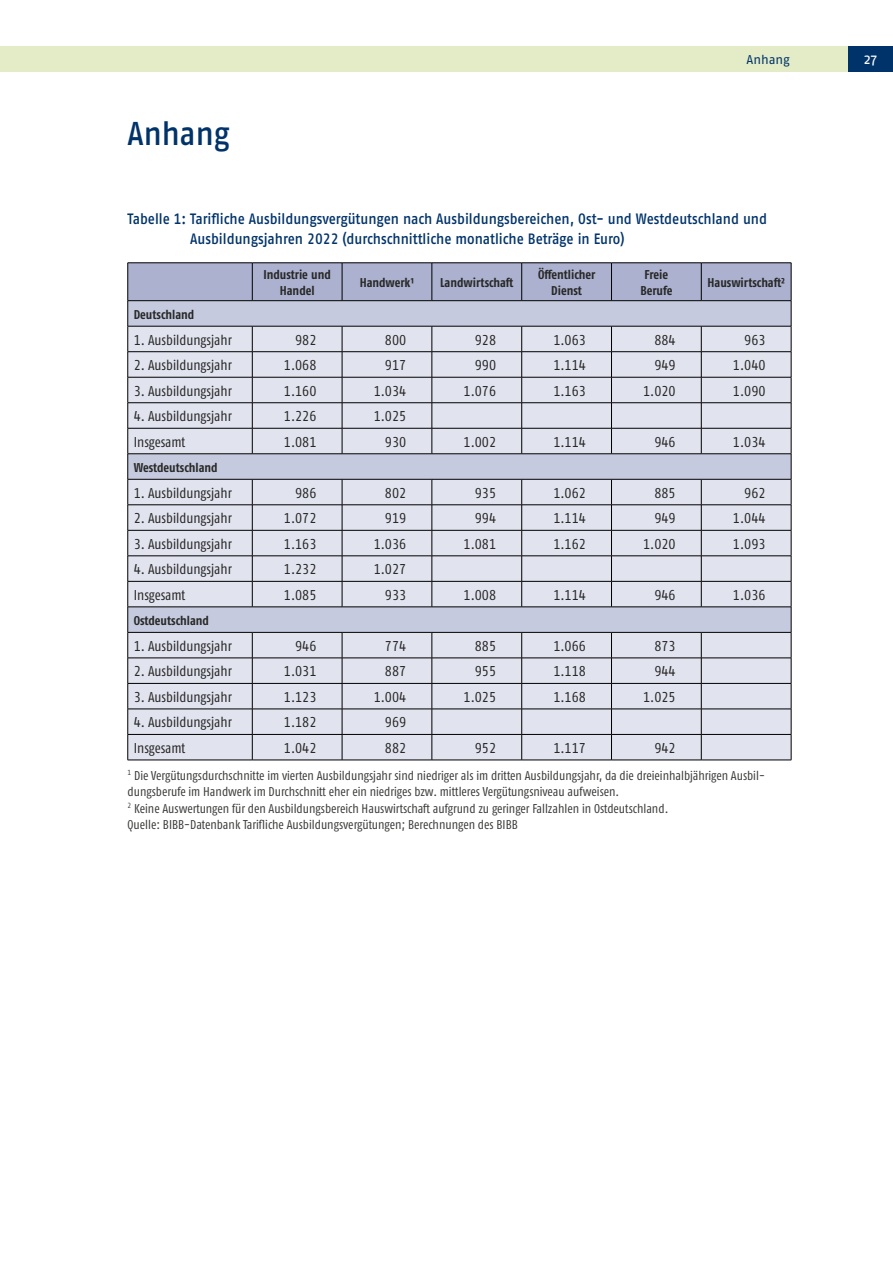
<style>
.page{position:relative;width:893px;height:1263px;background:#fff}
.page>*{position:absolute;margin:0;border:0;box-sizing:border-box;transform-origin:0 0}
.Heads_Head_1{font:500 33px "Fago Pro";color:#00336a;scale:.9 1}
.t1{font:500 15px/19.5px "Fago Pro";color:#00336a;scale:.9 1}
.t2{font:15px "Fago Pro";color:#fff}
.tables_Standard_Tabelle_p{font:condensed 14.25px "Fago Pro";color:#282827}
.Heads_source_table{font:condensed 12.75px/16.5px "Fago Pro";color:#3c3c3b}
.tables_Standard_bold_mittig_Tabelle_p{font:700 condensed 12.75px/15.8px "Fago Pro";color:#282827;text-align:center}
.tables_Standard_bold_links_Tabelle_p{font:700 condensed 12.75px "Fago Pro";color:#282827}
.t3{font:12.75px "Fago Pro";color:#00336a}
</style>
<div class="page">
<div style="left:0;top:46px;width:848px;height:26px;background:#e3ecc6"></div>
<div style="left:848px;top:46px;width:45px;height:26px;background:#00336a"></div>
<svg style="left:127px;top:263px;width:665px;height:497px;background:#ced0de"></svg>
<hr style="left:128px;top:760px;width:124px;height:1px;background:#000">
<hr style="left:252px;top:760px;width:90px;height:1px;background:#000">
<hr style="left:342px;top:760px;width:90px;height:1px;background:#000">
<hr style="left:432px;top:760px;width:90px;height:1px;background:#000">
<hr style="left:522px;top:760px;width:89px;height:1px;background:#000">
<hr style="left:611px;top:760px;width:90px;height:1px;background:#000">
<hr style="left:701px;top:760px;width:90px;height:1px;background:#000">
<h1 class="Heads_Head_1" style="left:128px;top:114px;width:115px">Anhang</h1>
<p class="t3" style="left:746px;top:52px;width:45px">Anhang</p>
<p class="t2" style="left:864px;top:50px;width:14px">27</p>
<p class="t1" style="left:190px;top:209px;width:643px;text-indent:-63px">Tabelle 1: Tarifliche Ausbildungsvergütungen nach Ausbildungsbereichen, Ost- und Westdeutschland und<br>Ausbildungsjahren 2022 (durchschnittliche monatliche Beträge in Euro)</p>
<p class="tables_Standard_bold_mittig_Tabelle_p" style="left:263px;top:267px;width:69px">Industrie und<br>Handel</p>
<p class="tables_Standard_bold_mittig_Tabelle_p" style="left:360px;top:274px;width:56px">Handwerk1</p>
<p class="tables_Standard_bold_mittig_Tabelle_p" style="left:440px;top:274px;width:75px">Landwirtschaft</p>
<p class="tables_Standard_bold_mittig_Tabelle_p" style="left:538px;top:267px;width:59px">Öffentlicher<br>Dienst</p>
<p class="tables_Standard_bold_mittig_Tabelle_p" style="left:640px;top:267px;width:34px">Freie<br>Berufe</p>
<p class="tables_Standard_bold_mittig_Tabelle_p" style="left:707px;top:274px;width:79px">Hauswirtschaft2</p>
<p class="tables_Standard_bold_links_Tabelle_p" style="left:134px;top:306px;width:62px">Deutschland</p>
<p class="tables_Standard_Tabelle_p" style="left:134px;top:331px;width:100px">1. Ausbildungsjahr</p>
<p class="tables_Standard_Tabelle_p" style="left:295px;top:331px;width:23px">982</p>
<p class="tables_Standard_Tabelle_p" style="left:385px;top:331px;width:23px">800</p>
<p class="tables_Standard_Tabelle_p" style="left:475px;top:331px;width:23px">928</p>
<p class="tables_Standard_Tabelle_p" style="left:553px;top:331px;width:34px">1.063</p>
<p class="tables_Standard_Tabelle_p" style="left:654px;top:331px;width:23px">884</p>
<p class="tables_Standard_Tabelle_p" style="left:744px;top:331px;width:23px">963</p>
<p class="tables_Standard_Tabelle_p" style="left:134px;top:357px;width:100px">2. Ausbildungsjahr</p>
<p class="tables_Standard_Tabelle_p" style="left:284px;top:357px;width:34px">1.068</p>
<p class="tables_Standard_Tabelle_p" style="left:385px;top:357px;width:23px">917</p>
<p class="tables_Standard_Tabelle_p" style="left:475px;top:357px;width:23px">990</p>
<p class="tables_Standard_Tabelle_p" style="left:553px;top:357px;width:34px">1.114</p>
<p class="tables_Standard_Tabelle_p" style="left:654px;top:357px;width:23px">949</p>
<p class="tables_Standard_Tabelle_p" style="left:733px;top:357px;width:34px">1.040</p>
<p class="tables_Standard_Tabelle_p" style="left:134px;top:382px;width:100px">3. Ausbildungsjahr</p>
<p class="tables_Standard_Tabelle_p" style="left:284px;top:382px;width:34px">1.160</p>
<p class="tables_Standard_Tabelle_p" style="left:374px;top:382px;width:34px">1.034</p>
<p class="tables_Standard_Tabelle_p" style="left:464px;top:382px;width:34px">1.076</p>
<p class="tables_Standard_Tabelle_p" style="left:553px;top:382px;width:34px">1.163</p>
<p class="tables_Standard_Tabelle_p" style="left:643px;top:382px;width:34px">1.020</p>
<p class="tables_Standard_Tabelle_p" style="left:733px;top:382px;width:34px">1.090</p>
<p class="tables_Standard_Tabelle_p" style="left:134px;top:408px;width:100px">4. Ausbildungsjahr</p>
<p class="tables_Standard_Tabelle_p" style="left:284px;top:408px;width:34px">1.226</p>
<p class="tables_Standard_Tabelle_p" style="left:374px;top:408px;width:34px">1.025</p>
<p class="tables_Standard_Tabelle_p" style="left:134px;top:433px;width:53px">Insgesamt</p>
<p class="tables_Standard_Tabelle_p" style="left:284px;top:433px;width:34px">1.081</p>
<p class="tables_Standard_Tabelle_p" style="left:385px;top:433px;width:23px">930</p>
<p class="tables_Standard_Tabelle_p" style="left:464px;top:433px;width:34px">1.002</p>
<p class="tables_Standard_Tabelle_p" style="left:553px;top:433px;width:34px">1.114</p>
<p class="tables_Standard_Tabelle_p" style="left:654px;top:433px;width:23px">946</p>
<p class="tables_Standard_Tabelle_p" style="left:733px;top:433px;width:34px">1.034</p>
<p class="tables_Standard_bold_links_Tabelle_p" style="left:134px;top:459px;width:86px">Westdeutschland</p>
<p class="tables_Standard_Tabelle_p" style="left:134px;top:484px;width:100px">1. Ausbildungsjahr</p>
<p class="tables_Standard_Tabelle_p" style="left:295px;top:484px;width:23px">986</p>
<p class="tables_Standard_Tabelle_p" style="left:385px;top:484px;width:23px">802</p>
<p class="tables_Standard_Tabelle_p" style="left:475px;top:484px;width:23px">935</p>
<p class="tables_Standard_Tabelle_p" style="left:553px;top:484px;width:34px">1.062</p>
<p class="tables_Standard_Tabelle_p" style="left:654px;top:484px;width:23px">885</p>
<p class="tables_Standard_Tabelle_p" style="left:744px;top:484px;width:23px">962</p>
<p class="tables_Standard_Tabelle_p" style="left:134px;top:510px;width:100px">2. Ausbildungsjahr</p>
<p class="tables_Standard_Tabelle_p" style="left:284px;top:510px;width:34px">1.072</p>
<p class="tables_Standard_Tabelle_p" style="left:385px;top:510px;width:23px">919</p>
<p class="tables_Standard_Tabelle_p" style="left:475px;top:510px;width:23px">994</p>
<p class="tables_Standard_Tabelle_p" style="left:553px;top:510px;width:34px">1.114</p>
<p class="tables_Standard_Tabelle_p" style="left:654px;top:510px;width:23px">949</p>
<p class="tables_Standard_Tabelle_p" style="left:733px;top:510px;width:34px">1.044</p>
<p class="tables_Standard_Tabelle_p" style="left:134px;top:535px;width:100px">3. Ausbildungsjahr</p>
<p class="tables_Standard_Tabelle_p" style="left:284px;top:535px;width:34px">1.163</p>
<p class="tables_Standard_Tabelle_p" style="left:374px;top:535px;width:34px">1.036</p>
<p class="tables_Standard_Tabelle_p" style="left:464px;top:535px;width:34px">1.081</p>
<p class="tables_Standard_Tabelle_p" style="left:553px;top:535px;width:34px">1.162</p>
<p class="tables_Standard_Tabelle_p" style="left:643px;top:535px;width:34px">1.020</p>
<p class="tables_Standard_Tabelle_p" style="left:733px;top:535px;width:34px">1.093</p>
<p class="tables_Standard_Tabelle_p" style="left:134px;top:561px;width:100px">4. Ausbildungsjahr</p>
<p class="tables_Standard_Tabelle_p" style="left:284px;top:561px;width:34px">1.232</p>
<p class="tables_Standard_Tabelle_p" style="left:374px;top:561px;width:34px">1.027</p>
<p class="tables_Standard_Tabelle_p" style="left:134px;top:586px;width:53px">Insgesamt</p>
<p class="tables_Standard_Tabelle_p" style="left:284px;top:586px;width:34px">1.085</p>
<p class="tables_Standard_Tabelle_p" style="left:385px;top:586px;width:23px">933</p>
<p class="tables_Standard_Tabelle_p" style="left:464px;top:586px;width:34px">1.008</p>
<p class="tables_Standard_Tabelle_p" style="left:553px;top:586px;width:34px">1.114</p>
<p class="tables_Standard_Tabelle_p" style="left:654px;top:586px;width:23px">946</p>
<p class="tables_Standard_Tabelle_p" style="left:733px;top:586px;width:34px">1.036</p>
<p class="tables_Standard_bold_links_Tabelle_p" style="left:134px;top:613px;width:77px">Ostdeutschland</p>
<p class="tables_Standard_Tabelle_p" style="left:134px;top:637px;width:100px">1. Ausbildungsjahr</p>
<p class="tables_Standard_Tabelle_p" style="left:295px;top:637px;width:23px">946</p>
<p class="tables_Standard_Tabelle_p" style="left:385px;top:637px;width:23px">774</p>
<p class="tables_Standard_Tabelle_p" style="left:475px;top:637px;width:23px">885</p>
<p class="tables_Standard_Tabelle_p" style="left:553px;top:637px;width:34px">1.066</p>
<p class="tables_Standard_Tabelle_p" style="left:654px;top:637px;width:23px">873</p>
<p class="tables_Standard_Tabelle_p" style="left:134px;top:663px;width:100px">2. Ausbildungsjahr</p>
<p class="tables_Standard_Tabelle_p" style="left:284px;top:663px;width:34px">1.031</p>
<p class="tables_Standard_Tabelle_p" style="left:385px;top:663px;width:23px">887</p>
<p class="tables_Standard_Tabelle_p" style="left:475px;top:663px;width:23px">955</p>
<p class="tables_Standard_Tabelle_p" style="left:553px;top:663px;width:34px">1.118</p>
<p class="tables_Standard_Tabelle_p" style="left:654px;top:663px;width:23px">944</p>
<p class="tables_Standard_Tabelle_p" style="left:134px;top:688px;width:100px">3. Ausbildungsjahr</p>
<p class="tables_Standard_Tabelle_p" style="left:284px;top:688px;width:34px">1.123</p>
<p class="tables_Standard_Tabelle_p" style="left:374px;top:688px;width:34px">1.004</p>
<p class="tables_Standard_Tabelle_p" style="left:464px;top:688px;width:34px">1.025</p>
<p class="tables_Standard_Tabelle_p" style="left:553px;top:688px;width:34px">1.168</p>
<p class="tables_Standard_Tabelle_p" style="left:643px;top:688px;width:34px">1.025</p>
<p class="tables_Standard_Tabelle_p" style="left:134px;top:714px;width:100px">4. Ausbildungsjahr</p>
<p class="tables_Standard_Tabelle_p" style="left:284px;top:714px;width:34px">1.182</p>
<p class="tables_Standard_Tabelle_p" style="left:385px;top:714px;width:23px">969</p>
<p class="tables_Standard_Tabelle_p" style="left:134px;top:739px;width:53px">Insgesamt</p>
<p class="tables_Standard_Tabelle_p" style="left:284px;top:739px;width:34px">1.042</p>
<p class="tables_Standard_Tabelle_p" style="left:385px;top:739px;width:23px">882</p>
<p class="tables_Standard_Tabelle_p" style="left:475px;top:739px;width:23px">952</p>
<p class="tables_Standard_Tabelle_p" style="left:553px;top:739px;width:34px">1.117</p>
<p class="tables_Standard_Tabelle_p" style="left:654px;top:739px;width:23px">942</p>
<p class="Heads_source_table" style="left:128px;top:767px;width:639px"><sup>1</sup> Die Vergütungsdurchschnitte im vierten Ausbildungsjahr sind niedriger als im dritten Ausbildungsjahr, da die dreieinhalbjährigen Ausbil&shy;dungsberufe im Handwerk im Durchschnitt eher ein niedriges bzw. mittleres Vergütungsniveau aufweisen.</p>
<p class="Heads_source_table" style="left:128px;top:800px;width:542px"><sup>2</sup> Keine Auswertungen für den Ausbildungsbereich Hauswirtschaft aufgrund zu geringer Fallzahlen in Ostdeutschland.</p>
<p class="Heads_source_table" style="left:128px;top:816px;width:392px">Quelle: BIBB-Datenbank Tarifliche Ausbildungsvergütungen; Berechnungen des BIBB</p>
</div>
